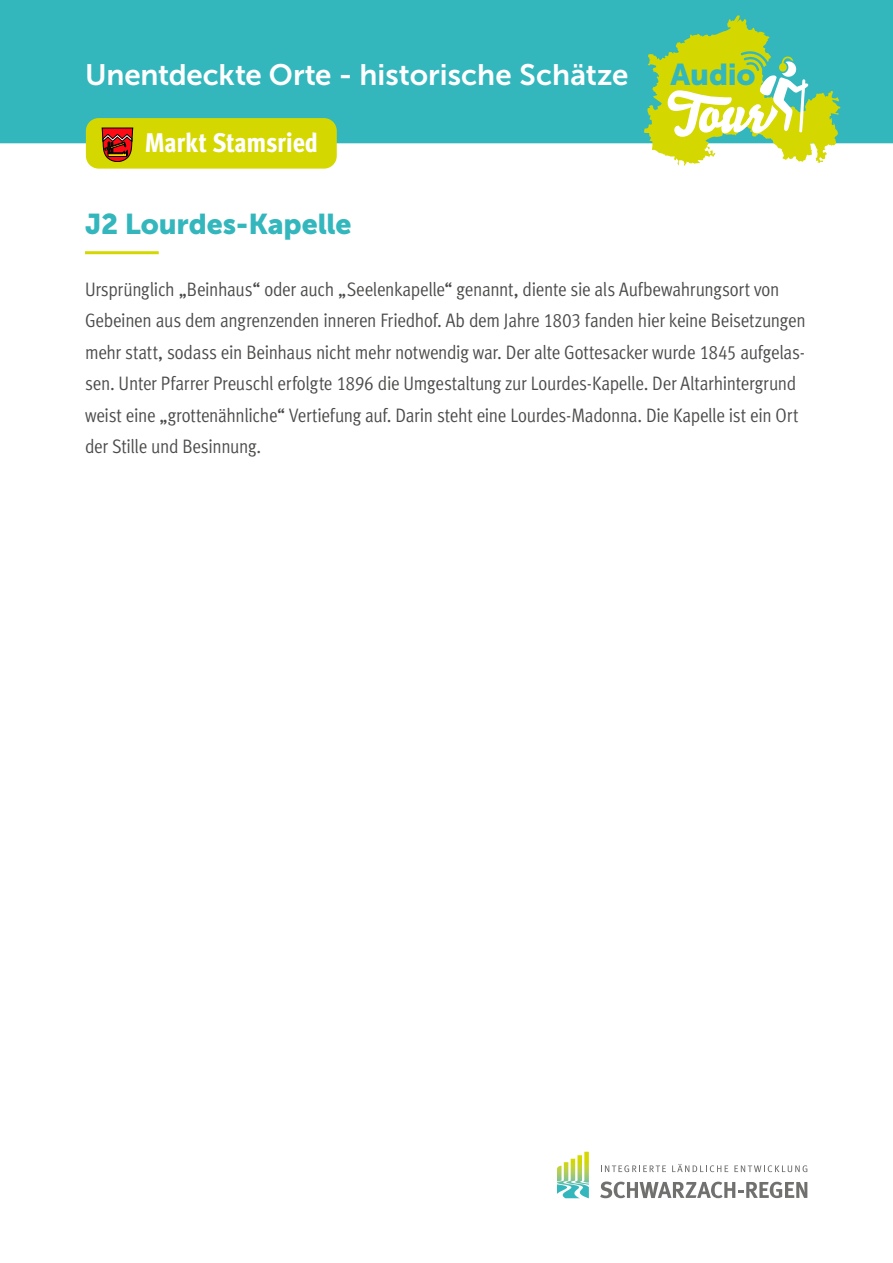
<style>
.page{position:relative;width:893px;height:1263px;background:#fff}
.page>*{position:absolute;margin:0;border:0;box-sizing:border-box;transform-origin:0 0}
.t1{font:30px "Museo Sans 900";letter-spacing:-.01em;color:#33b7bd}
.t2{font:29.4px "Museo Sans 700";color:#fff}
.t3{font:28.5px "Museo Sans 900";letter-spacing:-.005em;color:#33b7bd}
.t4{font:800 condensed 27px "Meta Pro";letter-spacing:-.01em;color:#fff}
.t5{font:19.5px/31.5px "Meta Pro Cond Norm";letter-spacing:-.015em;color:#4b4b4a}
</style>
<div class="page">
<svg style="left:600px;top:1181px;width:207px;height:17px"></svg>
<svg style="left:601px;top:1165px;width:65px;height:7px"></svg>
<svg style="left:672px;top:1164px;width:56px;height:8px"></svg>
<svg style="left:734px;top:1165px;width:73px;height:7px"></svg>
<svg style="left:557px;top:1152px;width:32px;height:46px"></svg>
<div style="left:0;top:0;width:893px;height:143px;background:#33b7bd"></div>
<svg style="left:644px;top:15px;width:196px;height:151px"></svg>
<div style="left:86px;top:118px;width:251px;height:51px;background:#d4d800;border-radius:13px"></div>
<svg style="left:102px;top:128px;width:31px;height:34px"></svg>
<hr style="left:85px;top:251px;width:74px;height:3px;background:#d4d800">
<h2 class="t2" style="left:85px;top:58px;width:545px">Unentdeckte Orte - historische Schätze</h2>
<h1 class="t1" style="left:671px;top:57px;width:87px">Audio</h1>
<h3 class="t4" style="left:145px;top:122px;width:175px">Markt Stamsried</h3>
<h3 class="t3" style="left:85px;top:208px;width:268px">J2 Lourdes-Kapelle</h3>
<p class="t5" style="left:85px;top:272px;width:722px">Ursprünglich „Beinhaus“ oder auch „Seelenkapelle“ genannt, diente sie als Aufbewahrungsort von Gebeinen aus dem angrenzenden inneren Friedhof. Ab dem Jahre 1803 fanden hier keine Beisetzungen mehr statt, sodass ein Beinhaus nicht mehr notwendig war. Der alte Gottesacker wurde 1845 aufgelas&shy;sen. Unter Pfarrer Preuschl erfolgte 1896 die Umgestaltung zur Lourdes-Kapelle. Der Altarhintergrund weist eine „grottenähnliche“ Vertiefung auf. Darin steht eine Lourdes-Madonna. Die Kapelle ist ein Ort der Stille und Besinnung.</p>
</div>
